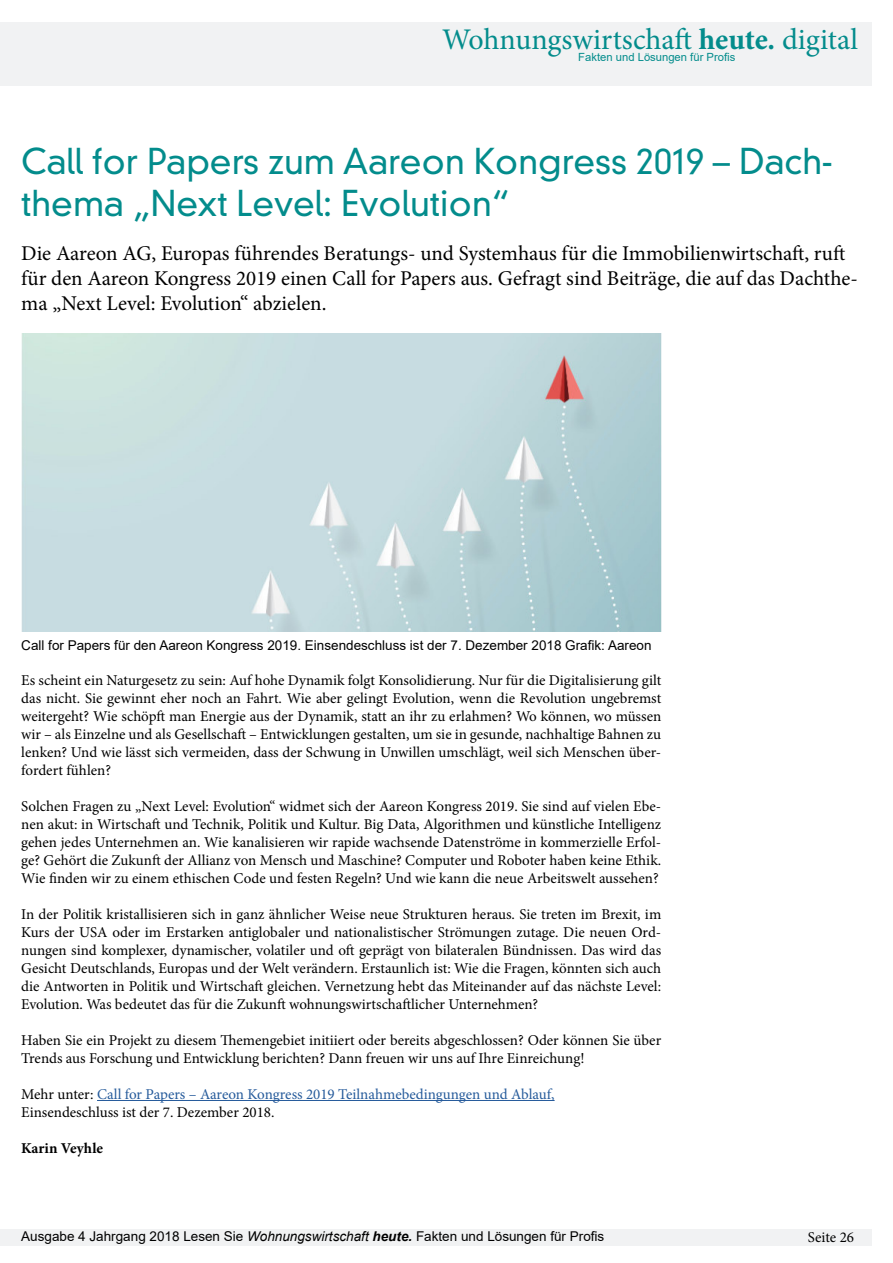
<style>
.page{position:relative;width:893px;height:1263px;background:#fff}
.page>*{position:absolute;margin:0;border:0;box-sizing:border-box;transform-origin:0 0}
.t1{font:300 34.5px/41.4px "DIN Neuzeit Grotesk Std";color:#038c8c}
.t2{font:30px "Minion Pro";color:#038c8c}
.t3{font:21px/25.2px "Minion Pro";color:#000}
.t4{font:15px/18px "Minion Pro";color:#000;text-align:justify}
.t5{font:15px/18px "Minion Pro";color:#265b9b}
.t6{font:700 15px "Minion Pro";color:#000}
.t7{font:13.5px "Arial";color:#000}
.t8{font:11.25px "Arial";color:#038c8c}
.s1{font-weight:700}
.s2{color:#000}
.s3{font-style:italic}
.s4{font-weight:700;font-style:italic}
</style>
<div class="page">
<div style="left:0;top:22px;width:872px;height:64px;background:#f1f2f3"></div>
<div style="left:0;top:1229px;width:872px;height:17px;background:#f1f2f3"></div>
<hr style="left:97px;top:1100px;width:458px;height:1px;background:#265b9b">
<img style="left:21px;top:334px;width:640px;height:297px">
<h2 class="t2" style="left:442px;top:25px;width:417px">Wohnungswirtschaft <span class="s1">heute.</span> digital</h2>
<p class="t8" style="left:578px;top:49px;width:158px">Fakten und Lösungen für Profis</p>
<h1 class="t1" style="left:21px;top:144px;width:813px">Call for Papers zum Aareon Kongress 2019 – Dach&shy;thema „Next Level: Evolution“</h1>
<h3 class="t3" style="left:21px;top:241px;width:838px">Die Aareon AG, Europas führendes Beratungs- und Systemhaus für die Immobilienwirtschaft, ruft für den Aareon Kongress 2019 einen Call for Papers aus. Gefragt sind Beiträge, die auf das Dachthe&shy;ma „Next Level: Evolution“ abzielen.</h3>
<p class="t7" style="left:21px;top:636px;width:632px">Call for Papers für den Aareon Kongress 2019. Einsendeschluss ist der 7. Dezember 2018 Grafik: Aareon</p>
<p class="t4" style="left:21px;top:672px;width:642px">Es scheint ein Naturgesetz zu sein: Auf hohe Dynamik folgt Konsolidierung. Nur für die Digitalisierung gilt das nicht. Sie gewinnt eher noch an Fahrt. Wie aber gelingt Evolution, wenn die Revolution ungebremst weitergeht? Wie schöpft man Energie aus der Dynamik, statt an ihr zu erlahmen? Wo können, wo müssen wir – als Einzelne und als Gesellschaft – Entwicklungen gestalten, um sie in gesunde, nachhaltige Bahnen zu lenken? Und wie lässt sich vermeiden, dass der Schwung in Unwillen umschlägt, weil sich Menschen über&shy;fordert fühlen?</p>
<p class="t4" style="left:21px;top:798px;width:641px">Solchen Fragen zu „Next Level: Evolution“ widmet sich der Aareon Kongress 2019. Sie sind auf vielen Ebe&shy;nen akut: in Wirtschaft und Technik, Politik und Kultur. Big Data, Algorithmen und künstliche Intelligenz gehen jedes Unternehmen an. Wie kanalisieren wir rapide wachsende Datenströme in kommerzielle Erfol&shy;ge? Gehört die Zukunft der Allianz von Mensch und Maschine? Computer und Roboter haben keine Ethik.<br>Wie finden wir zu einem ethischen Code und festen Regeln? Und wie kann die neue Arbeitswelt aussehen?</p>
<p class="t4" style="left:21px;top:906px;width:641px">In der Politik kristallisieren sich in ganz ähnlicher Weise neue Strukturen heraus. Sie treten im Brexit, im Kurs der USA oder im Erstarken antiglobaler und nationalistischer Strömungen zutage. Die neuen Ord&shy;nungen sind komplexer, dynamischer, volatiler und oft geprägt von bilateralen Bündnissen. Das wird das Gesicht Deutschlands, Europas und der Welt verändern. Erstaunlich ist: Wie die Fragen, könnten sich auch die Antworten in Politik und Wirtschaft gleichen. Vernetzung hebt das Miteinander auf das nächste Level:<br>Evolution. Was bedeutet das für die Zukunft wohnungswirtschaftlicher Unternehmen?</p>
<p class="t4" style="left:21px;top:1032px;width:641px">Haben Sie ein Projekt zu diesem Themengebiet initiiert oder bereits abgeschlossen? Oder können Sie über<br>Trends aus Forschung und Entwicklung berichten? Dann freuen wir uns auf Ihre Einreichung!</p>
<p class="t5" style="left:21px;top:1086px;width:535px"><span class="s2">Mehr unter:</span> Call for Papers – Aareon Kongress 2019 Teilnahmebedingungen und Ablauf,<br><span class="s2">Einsendeschluss ist der 7. Dezember 2018.</span></p>
<p class="t6" style="left:21px;top:1142px;width:83px">Karin Veyhle</p>
<p class="t7" style="left:21px;top:1231px;width:585px">Ausgabe 4 Jahrgang 2018 Lesen Sie <span class="s3">Wohnungswirtschaft</span> <span class="s4">heute.</span> Fakten und Lösungen für Profis</p>
<p class="t4" style="left:808px;top:1229px;width:48px">Seite 26</p>
</div>
